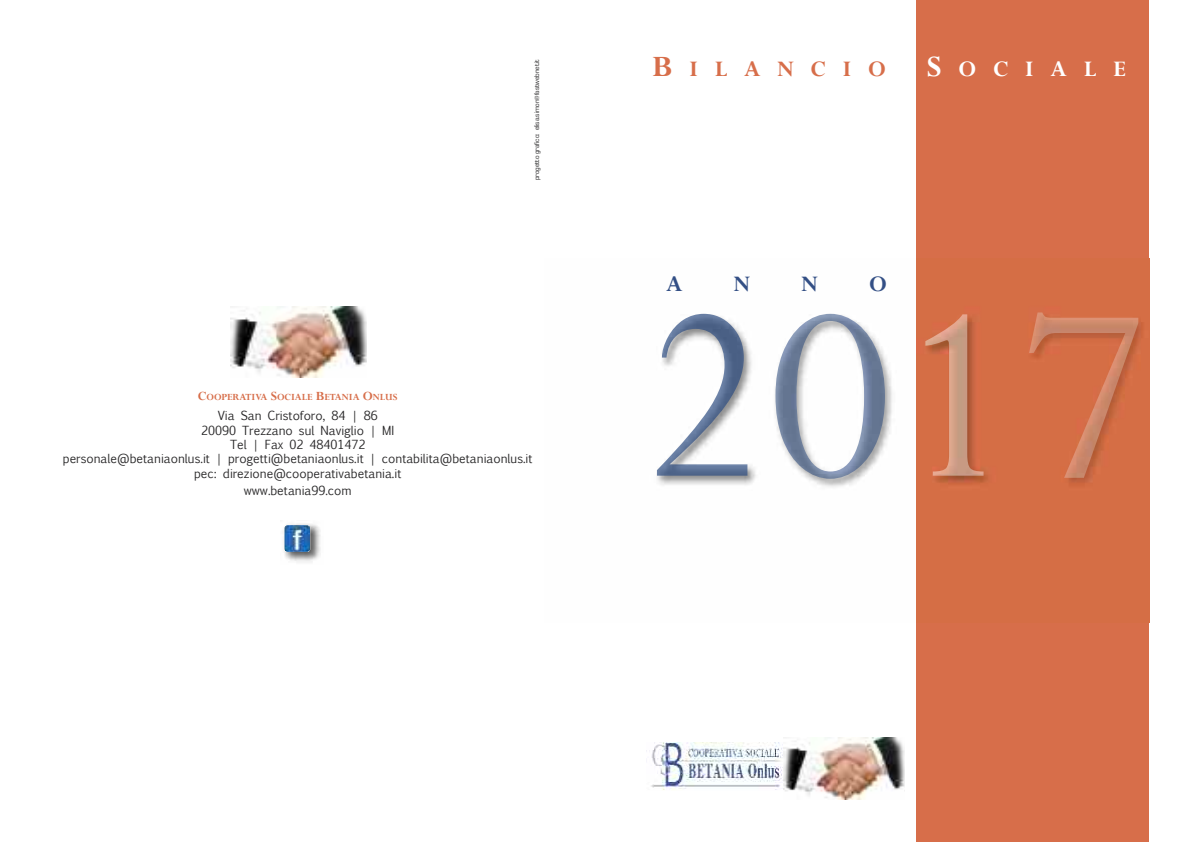
<style>
.page{position:relative;width:1191px;height:842px;background:#fff}
.page>*{position:absolute;margin:0;border:0;box-sizing:border-box;transform-origin:0 0}
.t1{font:700 24.8px "Perpetua";letter-spacing:.675em;color:#d76e4a}
.t2{font:700 24.8px "Perpetua";color:#334f85}
.t3{font:12px/14.4px "Euphemia UCAS";color:#272627;text-align:center}
.t4{font:700 10.5px "Perpetua";color:#d76e4a}
.t5{font:7px "Eurostile";letter-spacing:-.015em;color:#272627}
.s1{font-size:14px}
.s2{font-size:33px}
.s3{font-size:33px;color:#fff}
.s4{color:#fff}
</style>
<div class="page">
<div style="left:916px;top:0;width:233px;height:842px;background:#d76e4a"></div>
<img style="left:646px;top:742px;width:136px;height:48px">
<img style="left:283px;top:523px;width:38px;height:39px">
<img style="left:284px;top:525px;width:26px;height:27px;border-radius:3px">
<img style="left:230px;top:307px;width:136px;height:71px">
<img style="left:783px;top:737px;width:121px;height:63px">
<img style="left:656px;top:258px;width:494px;height:364px">
<img style="left:657px;top:314px;width:90px;height:162px">
<img style="left:775px;top:314px;width:110px;height:165px">
<img style="left:925px;top:314px;width:58px;height:162px">
<img style="left:1029px;top:312px;width:109px;height:166px">
<p class="t5" style="left:533px;top:180px;width:122px;rotate:-90deg">progetto grafico: elisa.simon@fastwebnet.it</p>
<p class="t4" style="left:198px;top:391px;width:201px"><span class="s1">C</span>OOPERATIVA <span class="s1">S</span>OCIALE <span class="s1">B</span>ETANIA <span class="s1">O</span>NLUS</p>
<p class="t3" style="left:63px;top:408px;width:471px">Via San Cristoforo, 84 | 86<br>20090 Trezzano sul Naviglio | MI<br>Tel | Fax 02 48401472<br>personale@betaniaonlus.it | progetti@betaniaonlus.it | contabilita@betaniaonlus.it pec: direzione@cooperativabetania.it</p>
<p class="t3" style="left:244px;top:482px;width:109px">www.betania99.com</p>
<h1 class="t1" style="left:652px;top:56px;width:475px"><span class="s2">B</span>ILANCIO <span class="s3">S</span><span class="s4">OCIALE</span></h1>
<h1 class="t2" style="left:666px;top:271px;width:18px">A</h1>
<h1 class="t2" style="left:734px;top:271px;width:18px">N</h1>
<h1 class="t2" style="left:801px;top:271px;width:18px">N</h1>
<h1 class="t2" style="left:869px;top:271px;width:19px">O</h1>
</div>
